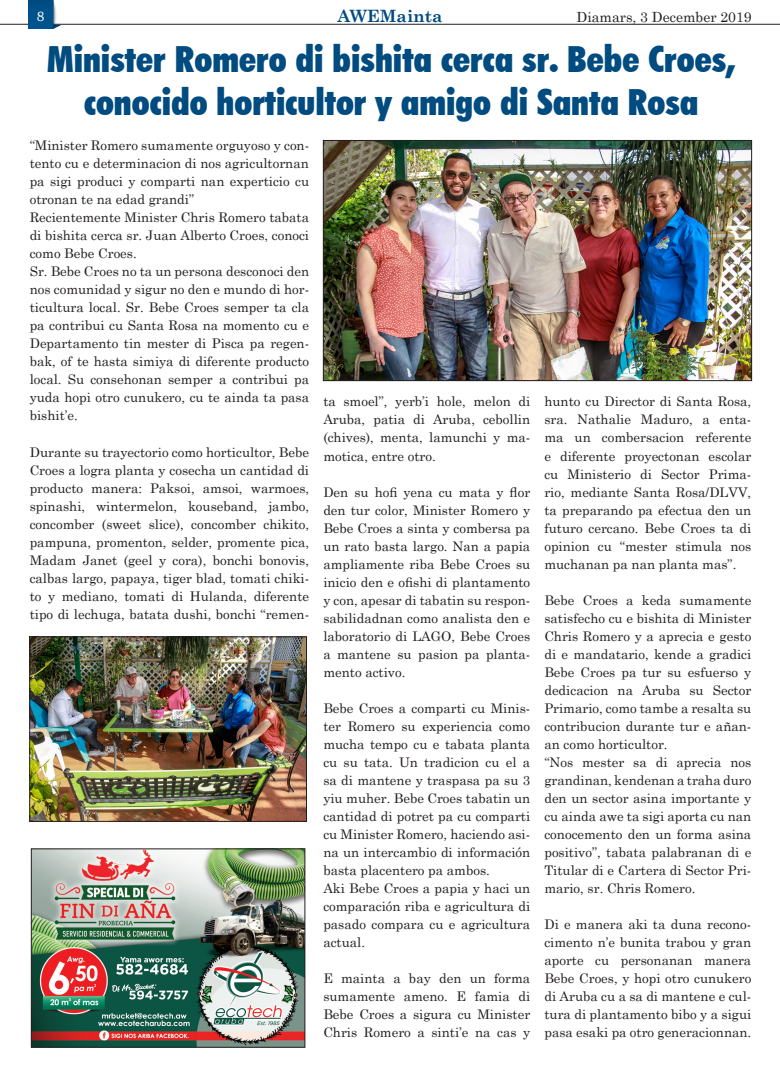
<style>
.page{position:relative;width:780px;height:1078px;background:#fff}
.page>*{position:absolute;margin:0;border:0;box-sizing:border-box;transform-origin:0 0}
.No_Spacing{font:900 condensed 36px/43.2px "Futura BT";color:#004b80;text-align:center}
.Body_Text_14{font:700 17px "Century Schoolbook";color:#004b80}
.Body_Text_14-2{font:14px "Century Schoolbook";color:#231f20}
.t1{font:14px "Charter ITCTT";color:#fff}
.Body_Text_14-3{font:13.2px/18px "Century Schoolbook";color:#231f20;text-align:justify}
</style>
<div class="page">
<img style="left:28px;top:0;width:33px;height:28px">
<svg style="left:0;top:24px;width:28px;height:1px"></svg>
<hr style="left:53px;top:24px;width:727px;height:1px;background:#231f20">
<img style="left:33px;top:850px;width:270px;height:195px">
<div style="left:31px;top:848px;width:274px;height:199px;border:1px solid #231f20"></div>
<img style="left:31px;top:638px;width:274px;height:181px">
<div style="left:29px;top:636px;width:278px;height:185px;border:1px solid #231f20"></div>
<img style="left:325px;top:142px;width:424px;height:237px">
<div style="left:323px;top:140px;width:428px;height:241px;border:1px solid #231f20"></div>
<p class="t1" style="left:37px;top:7px;width:9px">8</p>
<p class="Body_Text_14" style="left:337px;top:3px;width:107px">AWEMainta</p>
<p class="Body_Text_14-2" style="left:576px;top:5px;width:177px">Diamars, 3 December 2019</p>
<p class="No_Spacing" style="left:47px;top:37px;width:689px">Minister Romero di bishita cerca sr. Bebe Croes, conocido horticultor y amigo di Santa Rosa</p>
<p class="Body_Text_14-3" style="left:30px;top:135px;width:281px">“Minister Romero sumamente orguyoso y con&shy;tento cu e determinacion di nos agricultornan</p>
<p class="Body_Text_14-3" style="left:30px;top:171px;width:281px">pa sigi produci y comparti nan experticio cu otronan te na edad grandi”</p>
<p class="Body_Text_14-3" style="left:30px;top:207px;width:281px">Recientemente Minister Chris Romero tabata di bishita cerca sr. Juan Alberto Croes, conoci como Bebe Croes.</p>
<p class="Body_Text_14-3" style="left:30px;top:261px;width:281px">Sr. Bebe Croes no ta un persona desconoci den nos comunidad y sigur no den e mundo di hor&shy;ticultura local. Sr. Bebe Croes semper ta cla pa contribui cu Santa Rosa na momento cu e Departamento tin mester di Pisca pa regen&shy;bak, of te hasta simiya di diferente producto local. Su consehonan semper a contribui pa yuda hopi otro cunukero, cu te ainda ta pasa bishit’e.</p>
<p class="Body_Text_14-3" style="left:30px;top:441px;width:281px">Durante su trayectorio como horticultor, Bebe Croes a logra planta y cosecha un cantidad di producto manera: Paksoi, amsoi, warmoes, spinashi, wintermelon, kouseband, jambo, concomber (sweet slice), concomber chikito, pampuna, promenton, selder, promente pica, Madam Janet (geel y cora), bonchi bonovis, calbas largo, papaya, tiger blad, tomati chiki&shy;to y mediano, tomati di Hulanda, diferente tipo di lechuga, batata dushi, bonchi “remen-</p>
<p class="Body_Text_14-3" style="left:323px;top:391px;width:208px">ta smoel”, yerb’i hole, melon di Aruba, patia di Aruba, cebollin (chives), menta, lamunchi y ma&shy;motica, entre otro.</p>
<p class="Body_Text_14-3" style="left:323px;top:481px;width:208px">Den su hofi yena cu mata y flor den tur color, Minister Romero y Bebe Croes a sinta y combersa pa un rato basta largo. Nan a papia ampliamente riba Bebe Croes su inicio den e ofishi di plantamento y con, apesar di tabatin su respon&shy;sabilidadnan como analista den e laboratorio di LAGO, Bebe Croes a mantene su pasion pa planta&shy;mento activo.</p>
<p class="Body_Text_14-3" style="left:323px;top:697px;width:208px">Bebe Croes a comparti cu Minis&shy;ter Romero su experiencia como mucha tempo cu e tabata planta cu su tata. Un tradicion cu el a sa di mantene y traspasa pa su 3 yiu muher. Bebe Croes tabatin un cantidad di potret pa cu comparti cu Minister Romero, haciendo asi&shy;na un intercambio di información basta placentero pa ambos.</p>
<p class="Body_Text_14-3" style="left:323px;top:877px;width:208px">Aki Bebe Croes a papia y haci un comparación riba e agricultura di pasado compara cu e agricultura actual.</p>
<p class="Body_Text_14-3" style="left:323px;top:967px;width:208px">E mainta a bay den un forma sumamente ameno. E famia di Bebe Croes a sigura cu Minister Chris Romero a sinti’e na cas y</p>
<p class="Body_Text_14-3" style="left:544px;top:391px;width:208px">hunto cu Director di Santa Rosa, sra. Nathalie Maduro, a enta&shy;ma un combersacion referente e diferente proyectonan escolar cu Ministerio di Sector Prima&shy;rio, mediante Santa Rosa/DLVV, ta preparando pa efectua den un futuro cercano. Bebe Croes ta di opinion cu “mester stimula nos muchanan pa nan planta mas”.</p>
<p class="Body_Text_14-3" style="left:544px;top:589px;width:208px">Bebe Croes a keda sumamente satisfecho cu e bishita di Minister Chris Romero y a aprecia e gesto di e mandatario, kende a gradici Bebe Croes pa tur su esfuerso y dedicacion na Aruba su Sector Primario, como tambe a resalta su contribucion durante tur e añan&shy;an como horticultor.</p>
<p class="Body_Text_14-3" style="left:544px;top:751px;width:208px">“Nos mester sa di aprecia nos grandinan, kendenan a traha duro den un sector asina importante y cu ainda awe ta sigi aporta cu nan conocemento den un forma asina positivo”, tabata palabranan di e Titular di e Cartera di Sector Pri&shy;mario, sr. Chris Romero.</p>
<p class="Body_Text_14-3" style="left:544px;top:913px;width:208px">Di e manera aki ta duna recono&shy;cimento n’e bunita trabou y gran aporte cu personanan manera Bebe Croes, y hopi otro cunukero di Aruba cu a sa di mantene e cul&shy;tura di plantamento bibo y a sigui pasa esaki pa otro generacionnan.</p>
</div>
